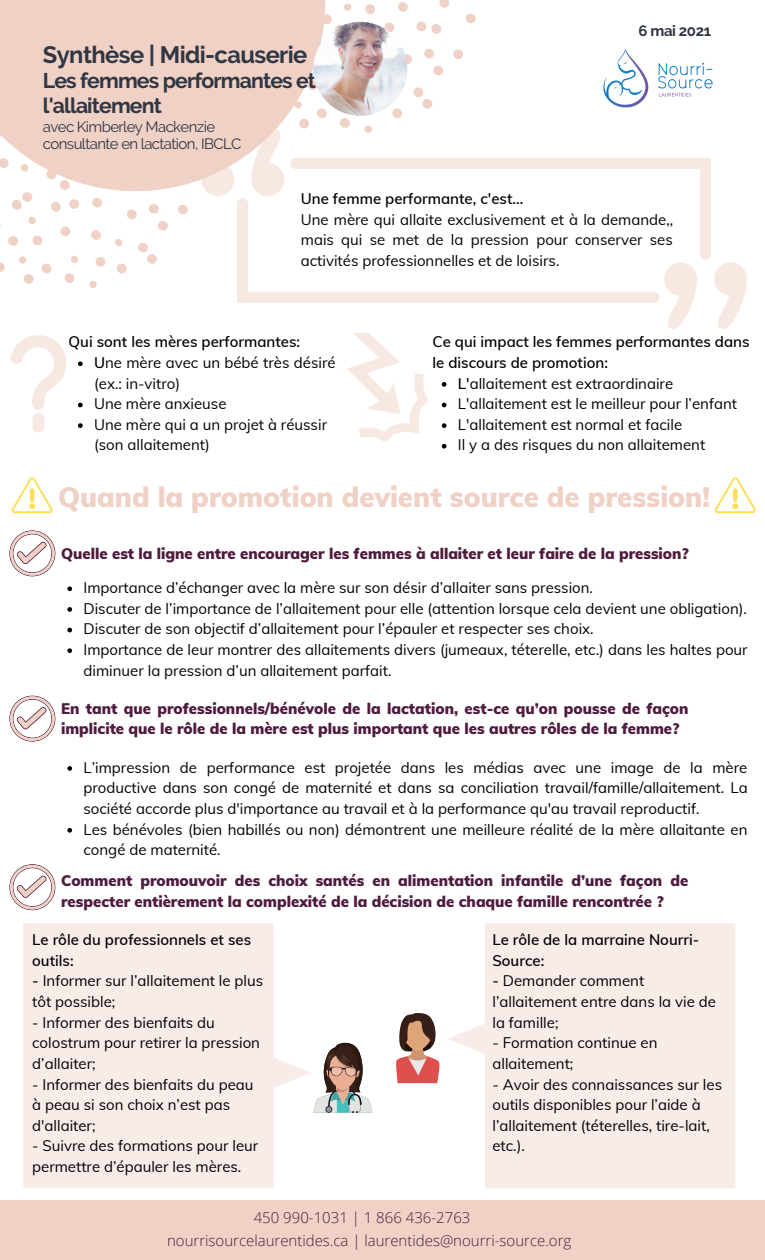
<style>
.page{position:relative;width:765px;height:1260px;background:#fff}
.page>*{position:absolute;margin:0;border:0;box-sizing:border-box;transform-origin:0 0}
.t1{font:900 27.5px "Muli";color:#efd1c6}
.t2{font:700 23.75px "Raleway";letter-spacing:-.025em;color:#303642}
.t3{font:700 21.25px/25.2px "Raleway";letter-spacing:-.04em;color:#303642}
.t4{font:15px/20.6px "Muli";color:#000}
.t5{font:900 15px/20.6px "Muli";color:#4e1a3d}
.t6{font:600 15px/20.6px "Muli";color:#000}
.t7{font:300 15px "Open Sans";color:#4e1a3d}
.t8{font:15px "Raleway";letter-spacing:-.04em;color:#303642}
.t9{font:700 15px "Raleway";letter-spacing:-.025em;color:#303642}
.s1{font-weight:600}
</style>
<div class="page">
<svg style="left:664px;top:262px;width:33px;height:67px"></svg>
<svg style="left:714px;top:262px;width:33px;height:67px"></svg>
<svg style="left:237px;top:291px;width:422px;height:12px;background:#f7e9e4"></svg>
<svg style="left:480px;top:158px;width:231px;height:102px"></svg>
<svg style="left:0;top:0;width:480px;height:291px"></svg>
<svg style="left:0;top:0;width:325px;height:191px;background:#f1d6cd"></svg>
<img style="left:603px;top:48px;width:110px;height:60px">
<img style="left:313px;top:22px;width:94px;height:94px;border-radius:50%">
<div style="left:0;top:1200px;width:765px;height:60px;background:#efd1c6"></div>
<svg style="left:10px;top:335px;width:56px;height:75px"></svg>
<div style="left:32px;top:413px;width:13px;height:19px;background:#f7e8e2;border-radius:6px"></div>
<svg style="left:313px;top:1043px;width:59px;height:70px"></svg>
<svg style="left:396px;top:1013px;width:44px;height:70px"></svg>
<svg style="left:23px;top:923px;width:287px;height:265px;background:#f8eeea"></svg>
<svg style="left:448px;top:923px;width:287px;height:265px;background:#f8eeea"></svg>
<svg style="left:9px;top:864px;width:46px;height:46px"></svg>
<svg style="left:9px;top:530px;width:46px;height:46px"></svg>
<svg style="left:9px;top:696px;width:46px;height:46px"></svg>
<svg style="left:347px;top:333px;width:81px;height:109px"></svg>
<svg style="left:67px;top:586px;width:5px;height:5px"></svg>
<svg style="left:67px;top:607px;width:5px;height:5px"></svg>
<svg style="left:67px;top:628px;width:5px;height:4px"></svg>
<svg style="left:67px;top:648px;width:5px;height:5px"></svg>
<svg style="left:67px;top:766px;width:5px;height:5px"></svg>
<svg style="left:67px;top:828px;width:5px;height:5px"></svg>
<svg style="left:12px;top:477px;width:41px;height:36px"></svg>
<svg style="left:442px;top:382px;width:5px;height:5px"></svg>
<svg style="left:442px;top:403px;width:5px;height:4px"></svg>
<svg style="left:442px;top:423px;width:5px;height:5px"></svg>
<svg style="left:442px;top:444px;width:5px;height:5px"></svg>
<svg style="left:78px;top:361px;width:5px;height:5px"></svg>
<svg style="left:78px;top:403px;width:5px;height:4px"></svg>
<svg style="left:78px;top:423px;width:5px;height:5px"></svg>
<svg style="left:715px;top:477px;width:41px;height:36px"></svg>
<p class="t2" style="left:43px;top:40px;width:266px">Synthèse | Midi-causerie</p>
<p class="t3" style="left:43px;top:68px;width:275px">Les femmes performantes et l'allaitement</p>
<p class="t8" style="left:43px;top:118px;width:174px">avec Kimberley Mackenzie</p>
<p class="t8" style="left:43px;top:135px;width:200px">consultante en lactation, IBCLC</p>
<p class="t9" style="left:639px;top:22px;width:74px">6 mai 2021</p>
<p class="t6" style="left:301px;top:188px;width:224px">Une femme performante, c'est...</p>
<p class="t4" style="left:301px;top:209px;width:374px;text-align:justify">Une mère qui allaite exclusivement et à la demande,, mais qui se met de la pression pour conserver ses activités professionnelles et de loisirs.</p>
<p class="t6" style="left:69px;top:331px;width:233px">Qui sont les mères performantes:</p>
<p class="t6" style="left:432px;top:331px;width:319px">Ce qui impact les femmes performantes dans</p>
<p class="t4" style="left:94px;top:352px;width:243px"><span class="s1">U</span>ne mère avec un bébé très désiré</p>
<p class="t6" style="left:432px;top:352px;width:177px">le discours de promotion:</p>
<p class="t4" style="left:94px;top:373px;width:88px">(ex.: in-vitro)</p>
<p class="t4" style="left:94px;top:393px;width:134px">Une mère anxieuse</p>
<p class="t4" style="left:94px;top:414px;width:235px">Une mère qui a un projet à réussir (son allaitement)</p>
<p class="t4" style="left:458px;top:373px;width:217px"><span class="s1">L'</span>allaitement est extraordinaire</p>
<p class="t4" style="left:458px;top:393px;width:281px">L'allaitement est le meilleur pour l’enfant</p>
<p class="t4" style="left:458px;top:414px;width:226px">L'allaitement est normal et facile</p>
<p class="t4" style="left:458px;top:434px;width:249px">Il y a des risques du non allaitement</p>
<p class="t1" style="left:58px;top:479px;width:653px">Quand la promotion devient source de pression!</p>
<p class="t5" style="left:61px;top:543px;width:629px">Quelle est la ligne entre encourager les femmes à allaiter et leur faire de la pression?</p>
<p class="t4" style="left:84px;top:577px;width:511px">Importance d’échanger avec la mère sur son désir d’allaiter sans pression.</p>
<p class="t4" style="left:84px;top:598px;width:665px">Discuter de l’importance de l’allaitement pour elle (attention lorsque cela devient une obligation).</p>
<p class="t4" style="left:84px;top:618px;width:512px">Discuter de son objectif d’allaitement pour l’épauler et respecter ses choix.</p>
<p class="t4" style="left:84px;top:639px;width:666px">Importance de leur montrer des allaitements divers (jumeaux, téterelle, etc.) dans les haltes pour diminuer la pression d’un allaitement parfait.</p>
<p class="t5" style="left:61px;top:698px;width:629px">En tant que professionnels/bénévole de la lactation, est-ce qu’on pousse de façon implicite que le rôle de la mère est plus important que les autres rôles de la femme?</p>
<p class="t4" style="left:84px;top:757px;width:666px;text-align:justify">L’impression de performance est projetée dans les médias avec une image de la mère productive dans son congé de maternité et dans sa conciliation travail/famille/allaitement. La société accorde plus d'importance au travail et à la performance qu'au travail reproductif.</p>
<p class="t4" style="left:84px;top:819px;width:665px">Les bénévoles (bien habillés ou non) démontrent une meilleure réalité de la mère allaitante en congé de maternité.</p>
<p class="t5" style="left:61px;top:870px;width:629px">Comment promouvoir des choix santés en alimentation infantile d’une façon de respecter entièrement la complexité de la décision de chaque famille rencontrée ?</p>
<p class="t6" style="left:32px;top:929px;width:220px">Le rôle du professionnels et ses outils:</p>
<p class="t4" style="left:32px;top:970px;width:233px"><span class="s1">-</span> Informer sur l’allaitement le plus tôt possible;</p>
<p class="t4" style="left:32px;top:1012px;width:229px">- Informer des bienfaits du colostrum pour retirer la pression d’allaiter;</p>
<p class="t4" style="left:32px;top:1074px;width:223px">- Informer des bienfaits du peau à peau si son choix n’est pas d'allaiter;</p>
<p class="t4" style="left:32px;top:1135px;width:228px">- Suivre des formations pour leur permettre d’épauler les mères.</p>
<p class="t7" style="left:254px;top:1207px;width:218px">450 990-1031 | 1 866 436-2763</p>
<p class="t6" style="left:492px;top:929px;width:208px">Le rôle de la marraine Nourri-<br>Source:</p>
<p class="t4" style="left:492px;top:970px;width:225px"><span class="s1">-</span> Demander comment l’allaitement entre dans la vie de la famille;</p>
<p class="t4" style="left:492px;top:1032px;width:167px">- Formation continue en allaitement;</p>
<p class="t4" style="left:492px;top:1074px;width:231px">- Avoir des connaissances sur les outils disponibles pour l’aide à l’allaitement (téterelles, tire-lait, etc.).</p>
<p class="t7" style="left:167px;top:1230px;width:406px">nourrisourcelaurentides.ca | laurentides@nourri-source.org</p>
</div>
